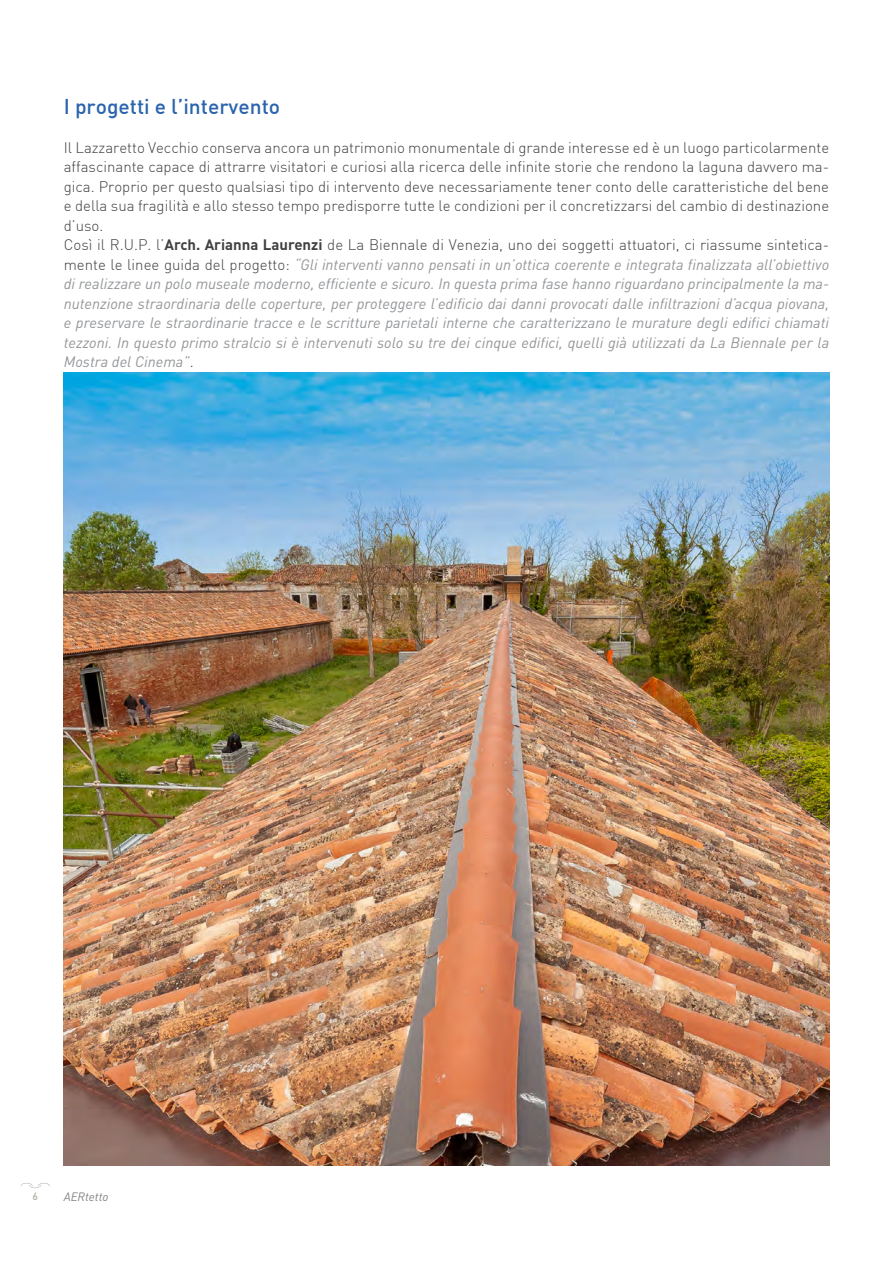
<style>
.page{position:relative;width:893px;height:1263px;background:#fff}
.page>*{position:absolute;margin:0;border:0;box-sizing:border-box;transform-origin:0 0}
.t1{font:500 21px "DIN";color:#2a64ad}
.t2{font:300 15px/19.5px "DIN";color:#414042}
.t3{font:italic 12px "DIN";color:#808285}
.t4{font:500 10.5px "DIN";color:#b0aea2}
.s1{font-weight:700}
.s2{font-weight:400;font-style:italic;color:#939598}
</style>
<div class="page">
<svg style="left:21px;top:1183px;width:29px;height:5px"></svg>
<img style="left:64px;top:372px;width:765px;height:793px">
<h1 class="t1" style="left:64px;top:93px;width:218px">I progetti e l’intervento</h1>
<p class="t2" style="left:64px;top:137px;width:767px">Il Lazzaretto Vecchio conserva ancora un patrimonio monumentale di grande interesse ed è un luogo particolarmente affascinante capace di attrarre visitatori e curiosi alla ricerca delle infinite storie che rendono la laguna davvero ma&shy;gica. Proprio per questo qualsiasi tipo di intervento deve necessariamente tener conto delle caratteristiche del bene e della sua fragilità e allo stesso tempo predisporre tutte le condizioni per il concretizzarsi del cambio di destinazione d’uso.<br>Così il R.U.P. l’<span class="s1">Arch. Arianna Laurenzi</span> de La Biennale di Venezia, uno dei soggetti attuatori, ci riassume sintetica&shy;mente le linee guida del progetto: <span class="s2">“Gli interventi vanno pensati in un’ottica coerente e integrata finalizzata all’obiettivo di realizzare un polo museale moderno, efficiente e sicuro. In questa prima fase hanno riguardano principalmente la ma&shy;nutenzione straordinaria delle coperture, per proteggere l’edificio dai danni provocati dalle infiltrazioni d’acqua piovana, e preservare le straordinarie tracce e le scritture parietali interne che caratterizzano le murature degli edifici chiamati tezzoni. In questo primo stralcio si è intervenuti solo su tre dei cinque edifici, quelli già utilizzati da La Biennale per la Mostra del Cinema”</span>.</p>
<p class="t4" style="left:32px;top:1190px;width:7px">6</p>
<p class="t3" style="left:64px;top:1189px;width:46px">AERtetto</p>
</div>
